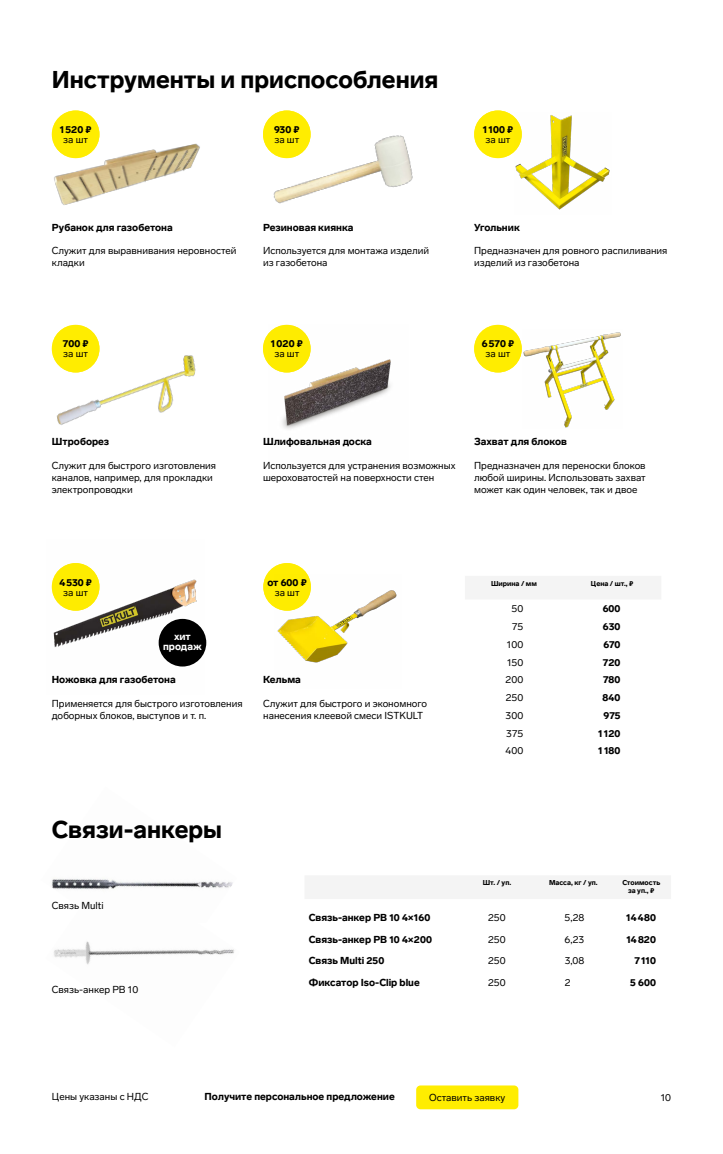
<style>
.page{position:relative;width:723px;height:1154px;background:#fff}
.page>*{position:absolute;margin:0;border:0;box-sizing:border-box;transform-origin:0 0}
.t1{font:900 24px "Lab Grotesque";color:#000}
.t2{font:10px/11.9px "Lab Grotesque";color:#000}
.t3{font:900 10px "Lab Grotesque";color:#000}
.t4{font:900 10px/10px "Lab Grotesque";color:#fff;text-align:center}
.t5{font:900 7px/8px "Lab Grotesque";color:#000;text-align:center}
</style>
<div class="page">
<div style="left:465px;top:576px;width:196px;height:23px;background:#f4f4f4"></div>
<div style="left:52px;top:110px;width:47px;height:48px;background:#ffed00;border-radius:50%"></div>
<div style="left:263px;top:110px;width:48px;height:48px;background:#ffed00;border-radius:50%"></div>
<div style="left:263px;top:325px;width:48px;height:47px;background:#ffed00;border-radius:50%"></div>
<div style="left:263px;top:563px;width:48px;height:48px;background:#ffed00;border-radius:50%"></div>
<div style="left:474px;top:110px;width:48px;height:48px;background:#ffed00;border-radius:50%"></div>
<div style="left:474px;top:325px;width:48px;height:47px;background:#ffed00;border-radius:50%"></div>
<img style="left:269px;top:325px;width:122px;height:104px">
<img style="left:51px;top:563px;width:153px;height:104px">
<img style="left:275px;top:575px;width:122px;height:88px">
<img style="left:54px;top:941px;width:180px;height:24px">
<img style="left:51px;top:879px;width:182px;height:11px">
<div style="left:305px;top:876px;width:366px;height:23px;background:#f4f4f4"></div>
<div style="left:416px;top:1085px;width:102px;height:24px;background:#ffed00;border-radius:4px"></div>
<img style="left:523px;top:332px;width:98px;height:96px">
<img style="left:514px;top:115px;width:96px;height:95px">
<img style="left:263px;top:130px;width:150px;height:74px">
<img style="left:51px;top:123px;width:149px;height:82px">
<img style="left:51px;top:326px;width:145px;height:99px">
<h1 class="t1" style="left:52px;top:65px;width:388px">Инструменты и приспособления</h1>
<p class="t3" style="left:60px;top:124px;width:33px">1520 ₽</p>
<p class="t2" style="left:63px;top:134px;width:26px">за шт</p>
<p class="t3" style="left:274px;top:124px;width:27px">930 ₽</p>
<p class="t2" style="left:274px;top:134px;width:26px">за шт</p>
<p class="t3" style="left:483px;top:124px;width:32px">1 100 ₽</p>
<p class="t2" style="left:485px;top:134px;width:26px">за шт</p>
<p class="t3" style="left:52px;top:221px;width:122px">Рубанок для газобетона</p>
<p class="t2" style="left:52px;top:245px;width:186px">Служит для выравнивания неровностей кладки</p>
<p class="t3" style="left:263px;top:221px;width:92px">Резиновая киянка</p>
<p class="t2" style="left:263px;top:245px;width:168px">Используется для монтажа изделий из газобетона</p>
<p class="t3" style="left:63px;top:338px;width:27px">700 ₽</p>
<p class="t2" style="left:63px;top:348px;width:26px">за шт</p>
<p class="t3" style="left:271px;top:338px;width:34px">1020 ₽</p>
<p class="t2" style="left:274px;top:348px;width:26px">за шт</p>
<p class="t3" style="left:474px;top:221px;width:47px">Угольник</p>
<p class="t2" style="left:474px;top:245px;width:195px">Предназначен для ровного распиливания изделий из газобетона</p>
<p class="t3" style="left:482px;top:338px;width:34px">6570 ₽</p>
<p class="t2" style="left:485px;top:348px;width:26px">за шт</p>
<p class="t3" style="left:52px;top:435px;width:59px">Штроборез</p>
<p class="t2" style="left:52px;top:459px;width:166px">Служит для быстрого изготовления каналов, например, для прокладки электропроводки</p>
<p class="t3" style="left:263px;top:435px;width:110px">Шлифовальная доска</p>
<p class="t2" style="left:263px;top:459px;width:194px">Используется для устранения возможных шероховатостей на поверхности стен</p>
<p class="t3" style="left:474px;top:435px;width:94px">Захват для блоков</p>
<p class="t2" style="left:474px;top:459px;width:173px;text-align:justify">Предназначен для переноски блоков любой ширины. Использовать захват может как один человек, так и двое</p>
<p class="t3" style="left:59px;top:576px;width:34px">4530 ₽</p>
<p class="t2" style="left:63px;top:586px;width:26px">за шт</p>
<p class="t4" style="left:163px;top:632px;width:40px">хит продаж</p>
<p class="t3" style="left:52px;top:673px;width:125px">Ножовка для газобетона</p>
<p class="t2" style="left:52px;top:697px;width:192px">Применяется для быстрого изготовления доборных блоков, выступов и т. п.</p>
<p class="t3" style="left:267px;top:576px;width:41px">от 600 ₽</p>
<p class="t2" style="left:275px;top:586px;width:26px">за шт</p>
<p class="t3" style="left:263px;top:673px;width:39px">Кельма</p>
<p class="t2" style="left:263px;top:697px;width:165px">Служит для быстрого и экономного нанесения клеевой смеси ISTKULT</p>
<h1 class="t1" style="left:52px;top:815px;width:172px">Связи-анкеры</h1>
<p class="t2" style="left:52px;top:900px;width:53px">Связь Multi</p>
<p class="t5" style="left:491px;top:579px;width:47px">Ширина / мм</p>
<p class="t5" style="left:591px;top:579px;width:44px">Цена / шт., ₽</p>
<p class="t2" style="left:511px;top:603px;width:13px">50</p>
<p class="t3" style="left:603px;top:603px;width:19px">600</p>
<p class="t2" style="left:512px;top:620px;width:13px">75</p>
<p class="t3" style="left:603px;top:620px;width:19px">630</p>
<p class="t2" style="left:507px;top:639px;width:18px">100</p>
<p class="t3" style="left:603px;top:638px;width:18px">670</p>
<p class="t2" style="left:507px;top:656px;width:18px">150</p>
<p class="t3" style="left:603px;top:656px;width:19px">720</p>
<p class="t2" style="left:505px;top:674px;width:19px">200</p>
<p class="t3" style="left:603px;top:674px;width:19px">780</p>
<p class="t2" style="left:506px;top:692px;width:19px">250</p>
<p class="t3" style="left:602px;top:692px;width:20px">840</p>
<p class="t2" style="left:505px;top:709px;width:19px">300</p>
<p class="t3" style="left:604px;top:709px;width:18px">975</p>
<p class="t2" style="left:506px;top:727px;width:18px">375</p>
<p class="t3" style="left:598px;top:727px;width:24px">1 120</p>
<p class="t2" style="left:505px;top:745px;width:19px">400</p>
<p class="t3" style="left:598px;top:745px;width:24px">1 180</p>
<p class="t5" style="left:483px;top:879px;width:30px">Шт. / уп.</p>
<p class="t5" style="left:549px;top:879px;width:50px">Масса, кг / уп.</p>
<p class="t5" style="left:622px;top:879px;width:39px">Стоимость за уп., ₽</p>
<p class="t2" style="left:52px;top:983px;width:88px">Связь-анкер PB 10</p>
<p class="t3" style="left:309px;top:911px;width:123px">Связь-анкер PB 10 4×160</p>
<p class="t2" style="left:488px;top:911px;width:19px">250</p>
<p class="t2" style="left:564px;top:911px;width:21px">5,28</p>
<p class="t3" style="left:626px;top:911px;width:31px">14480</p>
<p class="t3" style="left:309px;top:933px;width:125px">Связь-анкер PB 10 4×200</p>
<p class="t2" style="left:488px;top:933px;width:19px">250</p>
<p class="t2" style="left:564px;top:933px;width:21px">6,23</p>
<p class="t3" style="left:626px;top:933px;width:31px">14820</p>
<p class="t3" style="left:309px;top:955px;width:77px">Связь Multi 250</p>
<p class="t2" style="left:488px;top:955px;width:19px">250</p>
<p class="t2" style="left:565px;top:955px;width:21px">3,08</p>
<p class="t3" style="left:634px;top:955px;width:23px">7110</p>
<p class="t3" style="left:309px;top:976px;width:113px">Фиксатор Iso-Clip blue</p>
<p class="t2" style="left:488px;top:976px;width:19px">250</p>
<p class="t2" style="left:565px;top:976px;width:7px">2</p>
<p class="t3" style="left:630px;top:976px;width:27px">5 600</p>
<p class="t2" style="left:52px;top:1090px;width:98px">Цены указаны с НДС</p>
<p class="t3" style="left:205px;top:1090px;width:192px">Получите персональное предложение</p>
<p class="t2" style="left:429px;top:1091px;width:78px">Оставить заявку</p>
<p class="t2" style="left:661px;top:1091px;width:12px">10</p>
</div>
